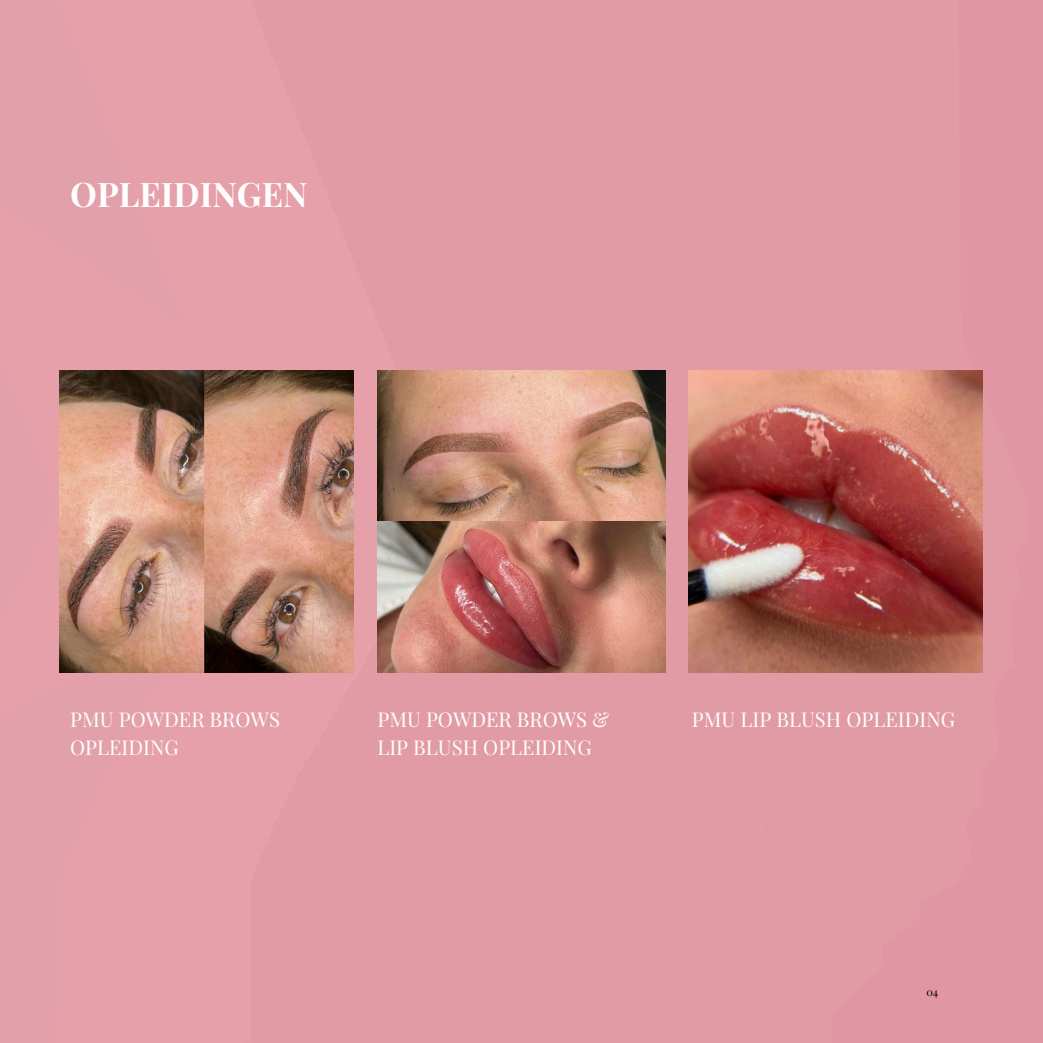
<style>
.page{position:relative;width:1043px;height:1043px;background:#fff}
.page>*{position:absolute;margin:0;border:0;box-sizing:border-box;transform-origin:0 0}
.t1{font:700 33.77px "Playfair Display";color:#fff}
.t2{font:20.3px/27.7px "Playfair Display";color:#fff}
.t3{font:10.85px "Playfair Display";color:#000001}
</style>
<div class="page">
<div style="left:0;top:0;width:1042px;height:1042px;background:#e19ba5"></div>
<img style="left:377px;top:370px;width:288px;height:302px">
<img style="left:59px;top:370px;width:294px;height:302px">
<img style="left:688px;top:370px;width:294px;height:302px">
<p class="t1" style="left:70px;top:171px;width:239px">OPLEIDINGEN</p>
<h1 class="t2" style="left:70px;top:705px;width:211px">PMU POWDER BROWS<br>OPLEIDING</h1>
<p class="t2" style="left:377px;top:705px;width:233px">PMU POWDER BROWS &amp;</p>
<p class="t2" style="left:691px;top:705px;width:264px">PMU LIP BLUSH OPLEIDING</p>
<p class="t2" style="left:377px;top:732px;width:216px">LIP BLUSH OPLEIDING</p>
<p class="t3" style="left:926px;top:984px;width:13px">04</p>
</div>
